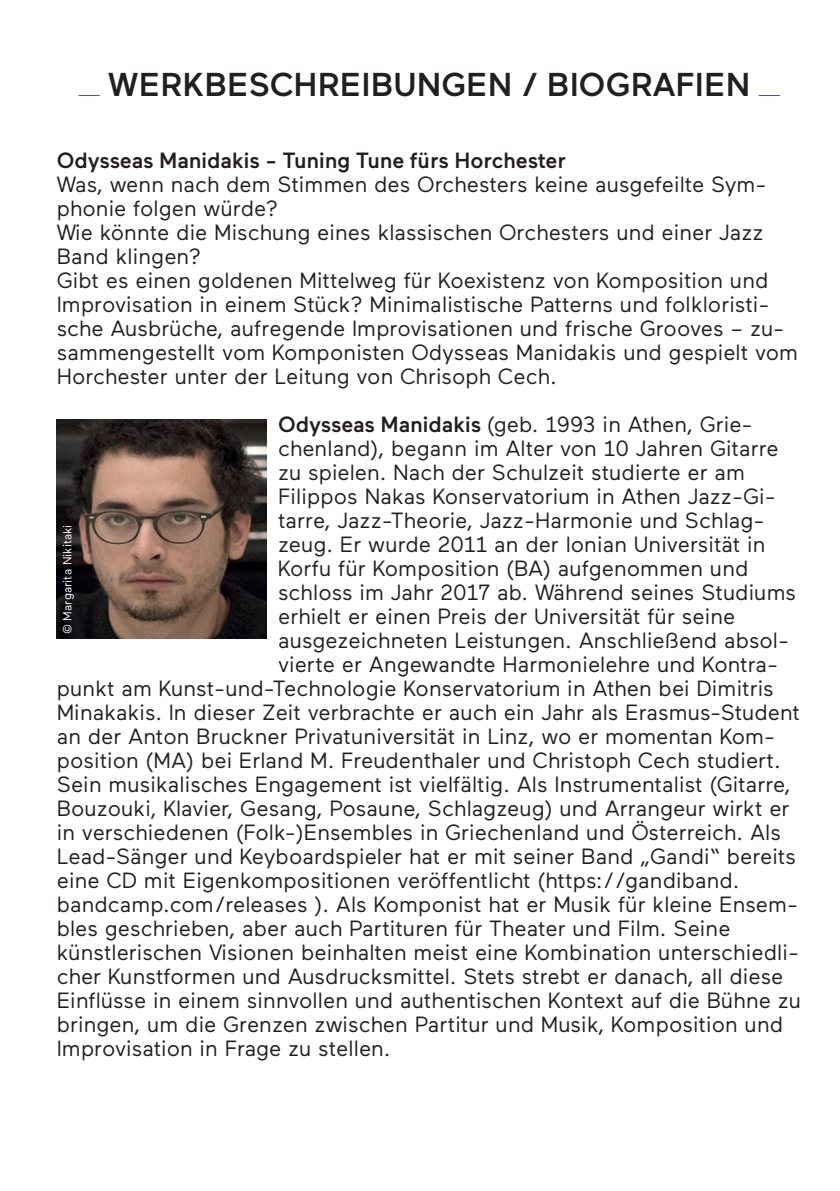
<style>
.page{position:relative;width:840px;height:1191px;background:#fff}
.page>*{position:absolute;margin:0;border:0;box-sizing:border-box;transform-origin:0 0}
.t1{font:500 33px "Maax";color:#231f20}
.t2{font:22px/24px "Maax";color:#231f20}
.t3{font:500 22px "Maax";color:#231f20}
.t4{font:12px "Maax";color:#fff}
.s1{font-weight:500}
</style>
<div class="page">
<svg style="left:78px;top:95px;width:22px;height:1px"></svg>
<svg style="left:758px;top:95px;width:21px;height:1px"></svg>
<img style="left:57px;top:420px;width:209px;height:218px">
<h1 class="t1" style="left:108px;top:67px;width:643px">WERKBESCHREIBUNGEN / BIOGRAFIEN</h1>
<p class="t3" style="left:57px;top:149px;width:510px">Odysseas Manidakis - Tuning Tune fürs Horchester</p>
<p class="t2" style="left:57px;top:173px;width:742px">Was, wenn nach dem Stimmen des Orchesters keine ausgefeilte Sym&shy;phonie folgen würde?<br>Wie könnte die Mischung eines klassischen Orchesters und einer Jazz Band klingen?<br>Gibt es einen goldenen Mittelweg für Koexistenz von Komposition und Improvisation in einem Stück? Minimalistische Patterns und folkloristi&shy;sche Ausbrüche, aufregende Improvisationen und frische Grooves – zu&shy;sammengestellt vom Komponisten Odysseas Manidakis und gespielt vom Horchester unter der Leitung von Chrisoph Cech.</p>
<p class="t2" style="left:278px;top:413px;width:476px"><span class="s1">Odysseas Manidakis</span> (geb. 1993 in Athen, Grie-</p>
<p class="t2" style="left:278px;top:437px;width:502px">chenland), begann im Alter von 10 Jahren Gitarre</p>
<p class="t2" style="left:278px;top:461px;width:468px">zu spielen. Nach der Schulzeit studierte er am</p>
<p class="t2" style="left:278px;top:485px;width:499px">Filippos Nakas Konservatorium in Athen Jazz-Gi-</p>
<p class="t2" style="left:278px;top:509px;width:487px">tarre, Jazz-Theorie, Jazz-Harmonie und Schlag-</p>
<p class="t2" style="left:278px;top:533px;width:488px">zeug. Er wurde 2011 an der Ionian Universität in</p>
<p class="t2" style="left:278px;top:557px;width:471px">Korfu für Komposition (BA) aufgenommen und</p>
<p class="t2" style="left:278px;top:581px;width:519px">schloss im Jahr 2017 ab. Während seines Studiums</p>
<p class="t2" style="left:278px;top:605px;width:458px">erhielt er einen Preis der Universität für seine</p>
<p class="t2" style="left:278px;top:629px;width:512px">ausgezeichneten Leistungen. Anschließend absol-</p>
<p class="t2" style="left:278px;top:653px;width:501px">vierte er Angewandte Harmonielehre und Kontra-</p>
<p class="t2" style="left:57px;top:677px;width:718px">punkt am Kunst-und-Technologie Konservatorium in Athen bei Dimitris</p>
<p class="t2" style="left:57px;top:701px;width:744px">Minakakis. In dieser Zeit verbrachte er auch ein Jahr als Erasmus-Student</p>
<p class="t2" style="left:57px;top:725px;width:719px">an der Anton Bruckner Privatuniversität in Linz, wo er momentan Kom-</p>
<p class="t2" style="left:57px;top:749px;width:725px">position (MA) bei Erland M. Freudenthaler und Christoph Cech studiert.</p>
<p class="t2" style="left:57px;top:773px;width:735px">Sein musikalisches Engagement ist vielfältig. Als Instrumentalist (Gitarre,</p>
<p class="t2" style="left:57px;top:797px;width:734px">Bouzouki, Klavier, Gesang, Posaune, Schlagzeug) und Arrangeur wirkt er</p>
<p class="t2" style="left:57px;top:821px;width:725px">in verschiedenen (Folk-)Ensembles in Griechenland und Österreich. Als</p>
<p class="t2" style="left:57px;top:845px;width:740px">Lead-Sänger und Keyboardspieler hat er mit seiner Band „Gandi“ bereits</p>
<p class="t2" style="left:57px;top:869px;width:684px">eine CD mit Eigenkompositionen veröffentlicht (https://gandiband.</p>
<p class="t2" style="left:57px;top:893px;width:742px">bandcamp.com/releases ). Als Komponist hat er Musik für kleine Ensem-</p>
<p class="t2" style="left:57px;top:917px;width:675px">bles geschrieben, aber auch Partituren für Theater und Film. Seine</p>
<p class="t2" style="left:57px;top:941px;width:743px">künstlerischen Visionen beinhalten meist eine Kombination unterschiedli-</p>
<p class="t2" style="left:57px;top:965px;width:727px">cher Kunstformen und Ausdrucksmittel. Stets strebt er danach, all diese</p>
<p class="t2" style="left:57px;top:989px;width:745px">Einflüsse in einem sinnvollen und authentischen Kontext auf die Bühne zu</p>
<p class="t2" style="left:57px;top:1013px;width:727px">bringen, um die Grenzen zwischen Partitur und Musik, Komposition und</p>
<p class="t2" style="left:57px;top:1037px;width:335px">Improvisation in Frage zu stellen.</p>
<p class="t4" style="left:61px;top:634px;width:111px;rotate:-90deg">© Margarita Nikitaki</p>
</div>
